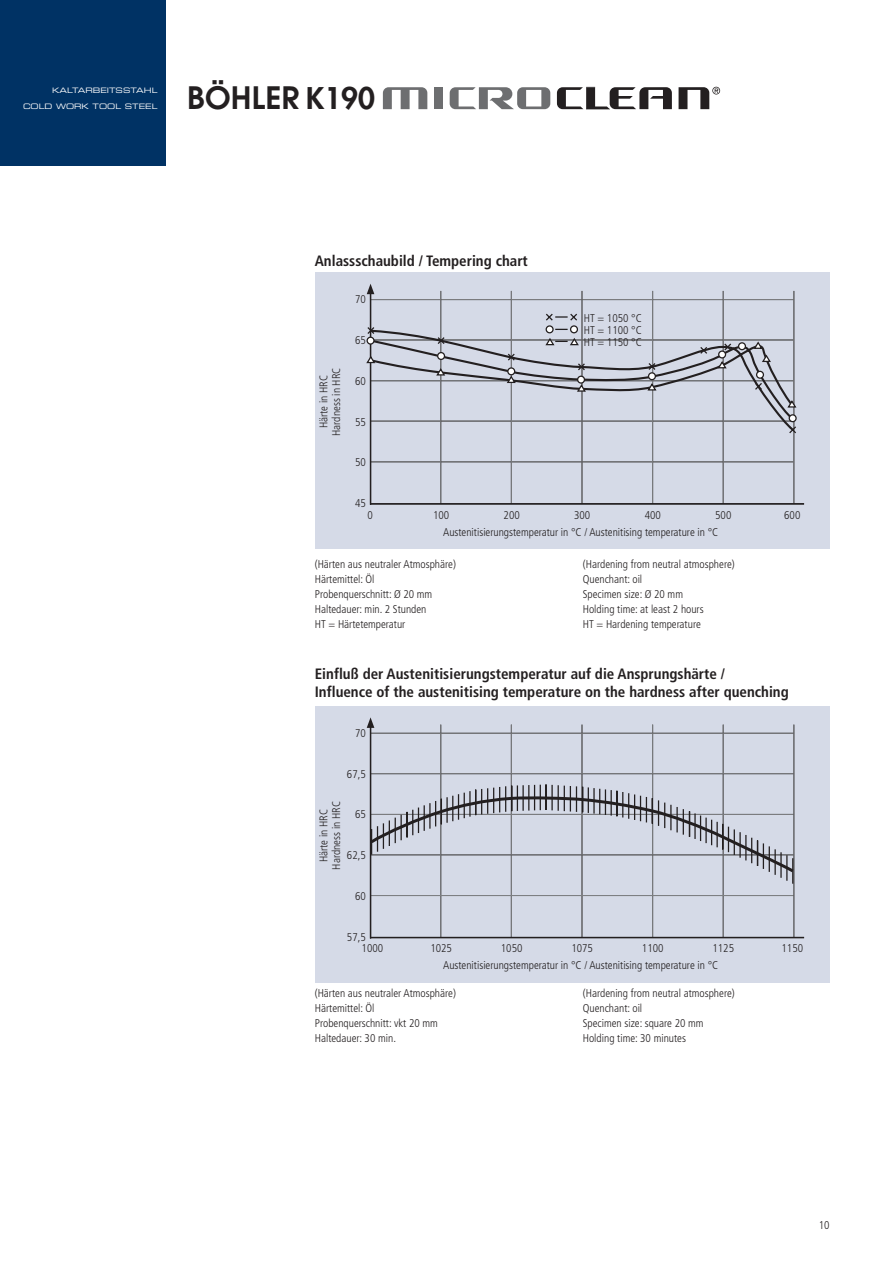
<style>
.page{position:relative;width:893px;height:1263px;background:#fff}
.page>*{position:absolute;margin:0;border:0;box-sizing:border-box;transform-origin:0 0}
.t1{font:600 30.75px "Avant Garde";color:#231f20}
.t2{font:700 condensed 15px/18px "Frutiger";color:#231f20}
.t3{font:300 condensed 11.25px/15px "Frutiger";color:#231f20}
.t4{font:7.5px "Eurostile Extended Two";color:#fff}
.s1{font-family:"Futura";font-weight:800;font-size:29.1px}
</style>
<div class="page">
<div style="left:0;top:0;width:166px;height:166px;background:#003264"></div>
<svg style="left:383px;top:87px;width:44px;height:22px"></svg>
<svg style="left:678px;top:87px;width:42px;height:22px"></svg>
<div style="left:434px;top:87px;width:9px;height:22px;background:#6d6e70"></div>
<svg style="left:557px;top:87px;width:115px;height:22px"></svg>
<svg style="left:449px;top:87px;width:101px;height:22px"></svg>
<div style="left:315px;top:272px;width:514px;height:277px;background:#d5dae7"></div>
<hr style="left:370px;top:462px;width:423px;height:1px;background:#808285">
<hr style="left:370px;top:299px;width:423px;height:1px;background:#808285">
<hr style="left:511px;top:291px;width:1px;height:213px;background:#808285">
<hr style="left:581px;top:291px;width:1px;height:213px;background:#808285">
<hr style="left:652px;top:291px;width:1px;height:213px;background:#808285">
<hr style="left:723px;top:291px;width:1px;height:213px;background:#808285">
<hr style="left:793px;top:291px;width:1px;height:213px;background:#808285">
<hr style="left:440px;top:291px;width:1px;height:213px;background:#808285">
<hr style="left:370px;top:292px;width:1px;height:213px;background:#231f20">
<svg style="left:367px;top:284px;width:7px;height:10px"></svg>
<svg style="left:366px;top:312px;width:431px;height:120px"></svg>
<hr style="left:370px;top:503px;width:434px;height:2px;background:#231f20">
<div style="left:315px;top:706px;width:514px;height:276px;background:#d5dae7"></div>
<hr style="left:511px;top:725px;width:1px;height:213px;background:#808285">
<hr style="left:581px;top:725px;width:1px;height:213px;background:#808285">
<hr style="left:652px;top:725px;width:1px;height:213px;background:#808285">
<hr style="left:723px;top:725px;width:1px;height:213px;background:#808285">
<hr style="left:793px;top:725px;width:1px;height:213px;background:#808285">
<hr style="left:370px;top:773px;width:423px;height:1px;background:#808285">
<hr style="left:440px;top:725px;width:1px;height:213px;background:#808285">
<hr style="left:370px;top:895px;width:423px;height:1px;background:#808285">
<hr style="left:370px;top:733px;width:423px;height:1px;background:#808285">
<hr style="left:370px;top:937px;width:434px;height:1px;background:#231f20">
<svg style="left:369px;top:784px;width:426px;height:100px"></svg>
<hr style="left:370px;top:726px;width:1px;height:212px;background:#231f20">
<svg style="left:367px;top:717px;width:7px;height:11px"></svg>
<p class="t4" style="left:52px;top:87px;width:107px">KALTARBEITSSTAHL</p>
<p class="t4" style="left:23px;top:104px;width:136px">COLD WORK TOOL STEEL</p>
<h1 class="t1" style="left:187px;top:86px;width:189px">BÖHLER <span class="s1">K190</span></h1>
<h2 class="t2" style="left:315px;top:253px;width:215px">Anlassschaubild / Tempering chart</h2>
<p class="t3" style="left:318px;top:436px;width:70px;line-height:12.8px;text-align:center;rotate:-90deg">Härte in HRC<br>Hardness in HRC</p>
<p class="t3" style="left:355px;top:293px;width:12px">70</p>
<p class="t3" style="left:355px;top:333px;width:12px">65</p>
<p class="t3" style="left:355px;top:374px;width:12px">60</p>
<p class="t3" style="left:355px;top:415px;width:12px">55</p>
<p class="t3" style="left:355px;top:456px;width:12px">50</p>
<p class="t3" style="left:355px;top:497px;width:12px">45</p>
<p class="t3" style="left:583px;top:313px;width:60px;line-height:12px;text-align:justify">HT = 1050 °C HT = 1100 °C HT = 1150 °C</p>
<p class="t3" style="left:367px;top:508px;width:7px">0</p>
<p class="t3" style="left:433px;top:508px;width:18px">100</p>
<p class="t3" style="left:503px;top:508px;width:18px">200</p>
<p class="t3" style="left:574px;top:508px;width:18px">300</p>
<p class="t3" style="left:644px;top:508px;width:18px">400</p>
<p class="t3" style="left:715px;top:508px;width:18px">500</p>
<p class="t3" style="left:784px;top:508px;width:18px">600</p>
<p class="t3" style="left:443px;top:525px;width:277px">Austenitisierungstemperatur in °C / Austenitising temperature in °C</p>
<p class="t3" style="left:315px;top:557px;width:143px">(Härten aus neutraler Atmosphäre)<br>Härtemittel: Öl<br>Probenquerschnitt: Ø 20 mm<br>Haltedauer: min. 2 Stunden<br>HT = Härtetemperatur</p>
<p class="t3" style="left:583px;top:557px;width:153px">(Hardening from neutral atmosphere)<br>Quenchant: oil<br>Specimen size: Ø 20 mm<br>Holding time: at least 2 hours<br>HT = Hardening temperature</p>
<h2 class="t2" style="left:315px;top:666px;width:475px">Einfluß der Austenitisierungstemperatur auf die Ansprungshärte /<br>Influence of the austenitising temperature on the hardness after quenching</h2>
<p class="t3" style="left:355px;top:726px;width:12px">70</p>
<p class="t3" style="left:347px;top:767px;width:20px">67,5</p>
<p class="t3" style="left:355px;top:808px;width:12px">65</p>
<p class="t3" style="left:347px;top:849px;width:20px">62,5</p>
<p class="t3" style="left:355px;top:890px;width:12px">60</p>
<p class="t3" style="left:347px;top:930px;width:20px">57,5</p>
<p class="t3" style="left:318px;top:870px;width:70px;line-height:12.8px;text-align:center;rotate:-90deg">Härte in HRC<br>Hardness in HRC</p>
<p class="t3" style="left:361px;top:942px;width:23px">1000</p>
<p class="t3" style="left:430px;top:942px;width:23px">1025</p>
<p class="t3" style="left:501px;top:942px;width:23px">1050</p>
<p class="t3" style="left:571px;top:942px;width:23px">1075</p>
<p class="t3" style="left:642px;top:942px;width:23px">1100</p>
<p class="t3" style="left:712px;top:942px;width:23px">1125</p>
<p class="t3" style="left:781px;top:942px;width:23px">1150</p>
<p class="t3" style="left:443px;top:959px;width:277px">Austenitisierungstemperatur in °C / Austenitising temperature in °C</p>
<p class="t3" style="left:315px;top:987px;width:143px">(Härten aus neutraler Atmosphäre)<br>Härtemittel: Öl<br>Probenquerschnitt: vkt 20 mm<br>Haltedauer: 30 min.</p>
<p class="t3" style="left:583px;top:987px;width:153px">(Hardening from neutral atmosphere)<br>Quenchant: oil<br>Specimen size: square 20 mm<br>Holding time: 30 minutes</p>
<p class="t3" style="left:818px;top:1218px;width:12px">10</p>
</div>
